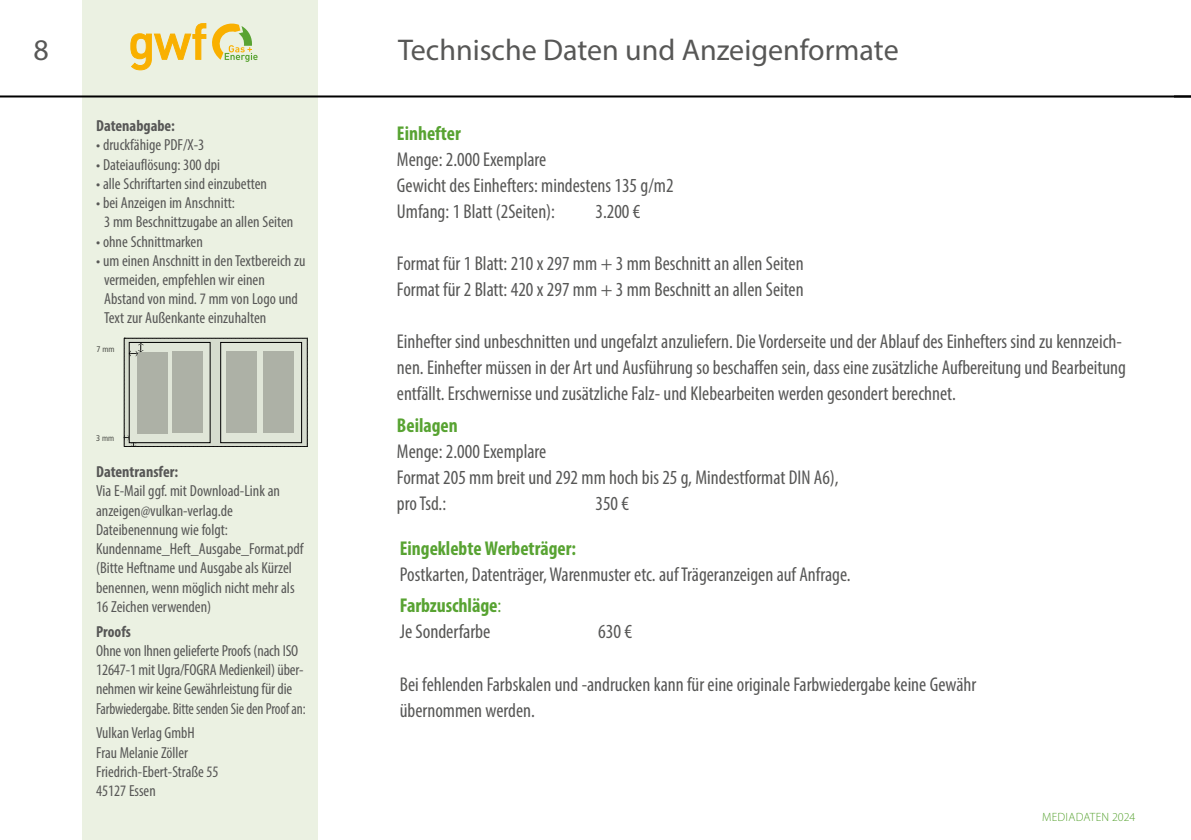
<style>
.page{position:relative;width:1191px;height:840px;background:#fff}
.page>*{position:absolute;margin:0;border:0;box-sizing:border-box;transform-origin:0 0}
.t1{font:30px "Myriad Pro";color:#575756}
.Text_ohne_Einzug{font:condensed 20px/26px "Myriad Pro";color:#575756}
.Text_ohne_Einzug-2{font:700 condensed 20px/26px "Myriad Pro";letter-spacing:-.005em;color:#58a332}
.Text_ohne_Einzug-3{font:condensed 16px/19.2px "Myriad Pro";color:#575756}
.Text_ohne_Einzug-4{font:700 condensed 16px "Myriad Pro";color:#575756}
.t2{font:300 12px "Myriad Pro";letter-spacing:.02em;color:#58a332}
.t3{font:condensed 8.4px "Frutiger LT Pro";color:#575756}
.s1{font-weight:700}
.s2{font-weight:700;color:#58a332}
.s3{font-weight:400}
.s4{font-weight:400;color:#575756}
</style>
<div class="page">
<div style="left:82px;top:0;width:236px;height:839px;background:#ebf1e2"></div>
<hr style="left:0;top:95px;width:1191px;height:2px;background:#000">
<svg style="left:1174px;top:95px;width:17px;height:1px"></svg>
<svg style="left:131px;top:23px;width:127px;height:47px"></svg>
<svg style="left:124px;top:337px;width:184px;height:110px"></svg>
<h1 class="t1" style="left:33px;top:31px;width:17px">8</h1>
<p class="Text_ohne_Einzug-4" style="left:96px;top:116px;width:80px">Datenabgabe:</p>
<p class="Text_ohne_Einzug-3" style="left:96px;top:135px;width:110px">• druckfähige PDF/X-3</p>
<p class="Text_ohne_Einzug-3" style="left:96px;top:154px;width:126px">• Dateiauflösung: 300 dpi</p>
<p class="Text_ohne_Einzug-3" style="left:96px;top:174px;width:172px">• alle Schriftarten sind einzubetten</p>
<p class="Text_ohne_Einzug-3" style="left:104px;top:193px;width:191px;text-indent:-8px">• bei Anzeigen im Anschnitt:<br>3 mm Beschnittzugabe an allen Seiten</p>
<p class="Text_ohne_Einzug-3" style="left:96px;top:231px;width:108px">• ohne Schnittmarken</p>
<p class="Text_ohne_Einzug-3" style="left:104px;top:250px;width:203px;text-indent:-8px">• um einen Anschnitt in den Textbereich zu vermeiden, empfehlen wir einen Abstand von mind. 7 mm von Logo und Text zur Außenkante einzuhalten</p>
<p class="t3" style="left:96px;top:344px;width:20px">7 mm</p>
<p class="t3" style="left:96px;top:433px;width:20px">3 mm</p>
<p class="Text_ohne_Einzug-3" style="left:96px;top:462px;width:209px"><span class="s1">Datentransfer:<br></span>Via E-Mail ggf. mit Download-Link an anzeigen@vulkan-verlag.de<br>Dateibenennung wie folgt:<br>Kundenname_Heft_Ausgabe_Format.pdf (Bitte Heftname und Ausgabe als Kürzel benennen, wenn möglich nicht mehr als<br>16 Zeichen verwenden)</p>
<p class="Text_ohne_Einzug-3" style="left:96px;top:621px;width:211px"><span class="s1">Proofs<br></span>Ohne von Ihnen gelieferte Proofs (nach ISO 12647-1 mit Ugra/FOGRA Medienkeil) über&shy;nehmen wir keine Gewährleistung für die Farbwiedergabe. Bitte senden Sie den Proof an:</p>
<p class="Text_ohne_Einzug-3" style="left:96px;top:723px;width:124px">Vulkan Verlag GmbH<br>Frau Melanie Zöller<br>Friedrich-Ebert-Straße 55<br>45127 Essen</p>
<p class="t1" style="left:398px;top:31px;width:502px">Technische Daten und Anzeigenformate</p>
<p class="Text_ohne_Einzug" style="left:397px;top:120px;width:151px"><span class="s2">Einhefter<br></span>Menge: 2.000 Exemplare</p>
<p class="Text_ohne_Einzug" style="left:397px;top:172px;width:278px">Gewicht des Einhefters: mindestens 135 g/m2<br>Umfang: 1 Blatt (2Seiten):</p>
<p class="Text_ohne_Einzug" style="left:595px;top:198px;width:46px">3.200 €</p>
<p class="Text_ohne_Einzug" style="left:397px;top:250px;width:408px">Format für 1 Blatt: 210 x 297 mm + 3 mm Beschnitt an allen Seiten<br>Format für 2 Blatt: 420 x 297 mm + 3 mm Beschnitt an allen Seiten</p>
<p class="Text_ohne_Einzug" style="left:397px;top:328px;width:730px">Einhefter sind unbeschnitten und ungefalzt anzuliefern. Die Vorderseite und der Ablauf des Einhefters sind zu kennzeich&shy;nen. Einhefter müssen in der Art und Ausführung so beschaffen sein, dass eine zusätzliche Aufbereitung und Bearbeitung entfällt. Erschwernisse und zusätzliche Falz- und Klebearbeiten werden gesondert berechnet.</p>
<p class="Text_ohne_Einzug" style="left:397px;top:412px;width:151px"><span class="s2">Beilagen<br></span>Menge: 2.000 Exemplare</p>
<p class="Text_ohne_Einzug" style="left:397px;top:464px;width:443px">Format 205 mm breit und 292 mm hoch bis 25 g, Mindestformat DIN A6),</p>
<p class="Text_ohne_Einzug" style="left:397px;top:490px;width:51px">pro Tsd.:</p>
<p class="Text_ohne_Einzug" style="left:595px;top:490px;width:35px">350 €</p>
<p class="Text_ohne_Einzug" style="left:400px;top:534px;width:452px"><span class="s2">Eingeklebte Werbeträger:<br></span>Postkarten, Datenträger, Warenmuster etc. auf Trägeranzeigen auf Anfrage.</p>
<p class="Text_ohne_Einzug-2" style="left:400px;top:592px;width:103px">Farbzuschläge<span class="s3">:<br></span><span class="s4">Je Sonderfarbe</span></p>
<p class="Text_ohne_Einzug" style="left:598px;top:618px;width:35px">630 €</p>
<p class="Text_ohne_Einzug" style="left:400px;top:670px;width:578px">Bei fehlenden Farbskalen und -andrucken kann für eine originale Farbwiedergabe keine Gewähr übernommen werden.</p>
<p class="t2" style="left:1042px;top:808px;width:95px">MEDIADATEN 2024</p>
</div>
